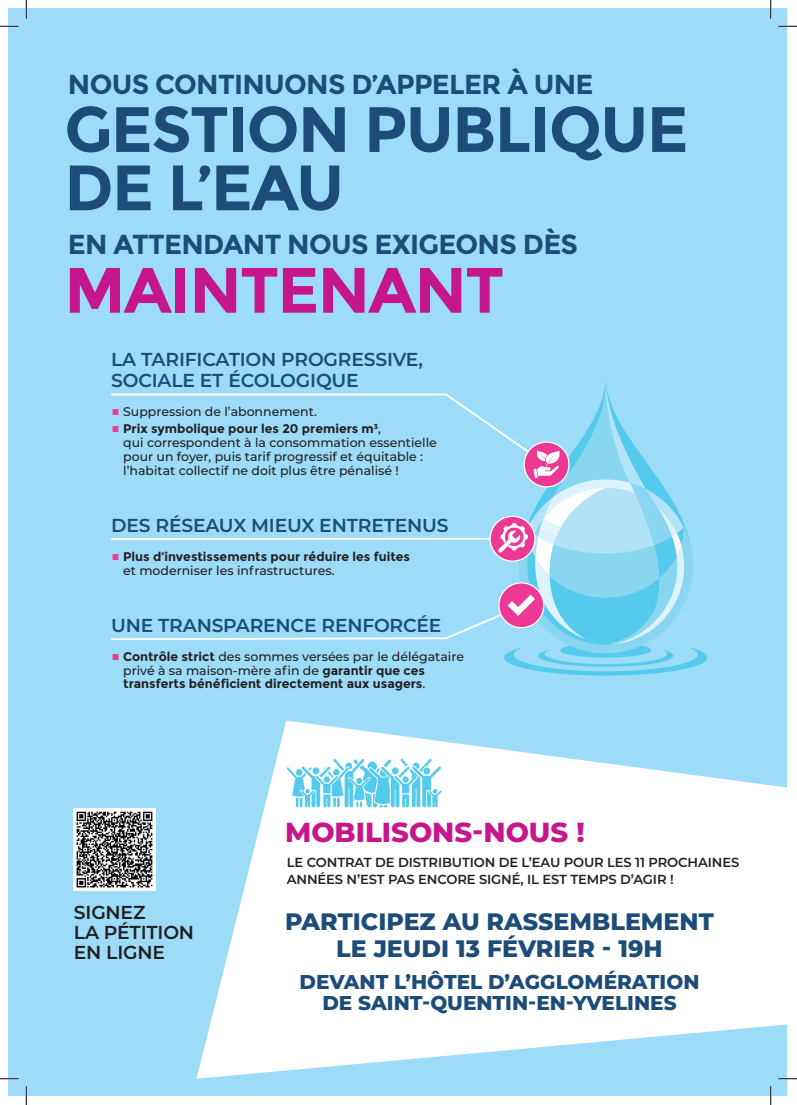
<style>
.page{position:relative;width:797px;height:1105px;background:#fff}
.page>*{position:absolute;margin:0;border:0;box-sizing:border-box;transform-origin:0 0}
.t1{font:700 64px/58.2px "Montserrat";letter-spacing:-.025em;color:#1d4c79}
.t2{font:700 64px "Montserrat";letter-spacing:-.025em;color:#c5168c}
.t3{font:700 27.5px "Montserrat";letter-spacing:-.025em;color:#1d4c79}
.t4{font:800 27.5px "Montserrat";color:#c5168c}
.t5{font:800 23.75px/26.2px "Montserrat";color:#1d4c79;text-align:center}
.t6{font:800 20px/21.2px "Montserrat";color:#1d4c79;text-align:center}
.t7{font:600 18.75px/21.2px "Montserrat";letter-spacing:-.01em;color:#1d4c79}
.t8{font:600 18.75px/20px "Montserrat";letter-spacing:-.01em;color:#231f20}
.t9{font:600 13.12px/17.5px "Montserrat";letter-spacing:-.01em;color:#231f20}
.t10{font:700 12.5px/13.8px "Montserrat";color:#231f20}
.t11{font:500 12.5px/13.8px "Montserrat";color:#231f20}
.s1{font-weight:400;font-size:15px;color:#ed3896}
.s2{font-weight:700}
.s3{font-weight:500}
</style>
<div class="page">
<div style="left:9px;top:9px;width:778px;height:1087px;background:#9cdcf8"></div>
<svg style="left:196px;top:720px;width:591px;height:359px;fill:#fff"></svg>
<svg style="left:287px;top:759px;width:154px;height:48px;background:#a1e1f4"></svg>
<img style="left:74px;top:809px;width:81px;height:81px">
<svg style="left:111px;top:382px;width:596px;height:294px"></svg>
<svg style="left:0;top:25px;width:19px;height:2px"></svg>
<svg style="left:778px;top:25px;width:19px;height:2px"></svg>
<svg style="left:0;top:1078px;width:19px;height:1px"></svg>
<svg style="left:778px;top:1078px;width:19px;height:1px"></svg>
<svg style="left:25px;top:0;width:2px;height:19px"></svg>
<svg style="left:25px;top:1086px;width:2px;height:19px"></svg>
<svg style="left:770px;top:0;width:1px;height:19px"></svg>
<svg style="left:770px;top:1086px;width:1px;height:19px"></svg>
<h2 class="t3" style="left:68px;top:68px;width:527px">NOUS CONTINUONS D’APPELER À UNE</h2>
<h1 class="t1" style="left:64px;top:100px;width:625px">GESTION PUBLIQUE<br>DE L’EAU</h1>
<h2 class="t3" style="left:68px;top:228px;width:512px">EN ATTENDANT NOUS EXIGEONS DÈS</h2>
<h1 class="t2" style="left:64px;top:252px;width:441px">MAINTENANT</h1>
<h3 class="t7" style="left:111px;top:348px;width:313px">LA TARIFICATION PROGRESSIVE,<br>SOCIALE ET ÉCOLOGIQUE</h3>
<p class="t11" style="left:111px;top:404px;width:207px"><span class="s1">■</span> Suppression de l’abonnement.</p>
<p class="t11" style="left:123px;top:422px;width:315px;text-indent:-12px"><span class="s1">■</span> <span class="s2">Prix symbolique pour les 20 premiers m</span><sup>3</sup>,<br>qui correspondent à la consommation essentielle pour un foyer, puis tarif progressif et équitable : l’habitat collectif ne doit plus être pénalisé !</p>
<h3 class="t7" style="left:111px;top:514px;width:339px">DES RÉSEAUX MIEUX ENTRETENUS</h3>
<p class="t10" style="left:123px;top:550px;width:288px;text-indent:-12px"><span class="s1">■</span> Plus d’investissements pour réduire les fuites <span class="s3">et moderniser les infrastructures.</span></p>
<h3 class="t7" style="left:111px;top:614px;width:332px">UNE TRANSPARENCE RENFORCÉE</h3>
<p class="t10" style="left:123px;top:650px;width:342px;text-indent:-12px"><span class="s1">■</span> Contrôle strict <span class="s3">des sommes versées par le délégataire privé à sa maison-mère afin de</span> garantir que ces transferts bénéficient directement aux usagers<span class="s3">.</span></p>
<h3 class="t8" style="left:74px;top:901px;width:122px">SIGNEZ<br>LA PÉTITION<br>EN LIGNE</h3>
<h2 class="t4" style="left:285px;top:812px;width:301px">MOBILISONS-NOUS !</h2>
<p class="t9" style="left:287px;top:853px;width:454px">LE CONTRAT DE DISTRIBUTION DE L’EAU POUR LES 11 PROCHAINES<br>ANNÉES N’EST PAS ENCORE SIGNÉ, IL EST TEMPS D’AGIR !</p>
<h3 class="t5" style="left:285px;top:907px;width:430px">PARTICIPEZ AU RASSEMBLEMENT<br>LE JEUDI 13 FÉVRIER - 19H</h3>
<h3 class="t6" style="left:299px;top:970px;width:401px">DEVANT L’HÔTEL D’AGGLOMÉRATION<br>DE SAINT-QUENTIN-EN-YVELINES</h3>
</div>
